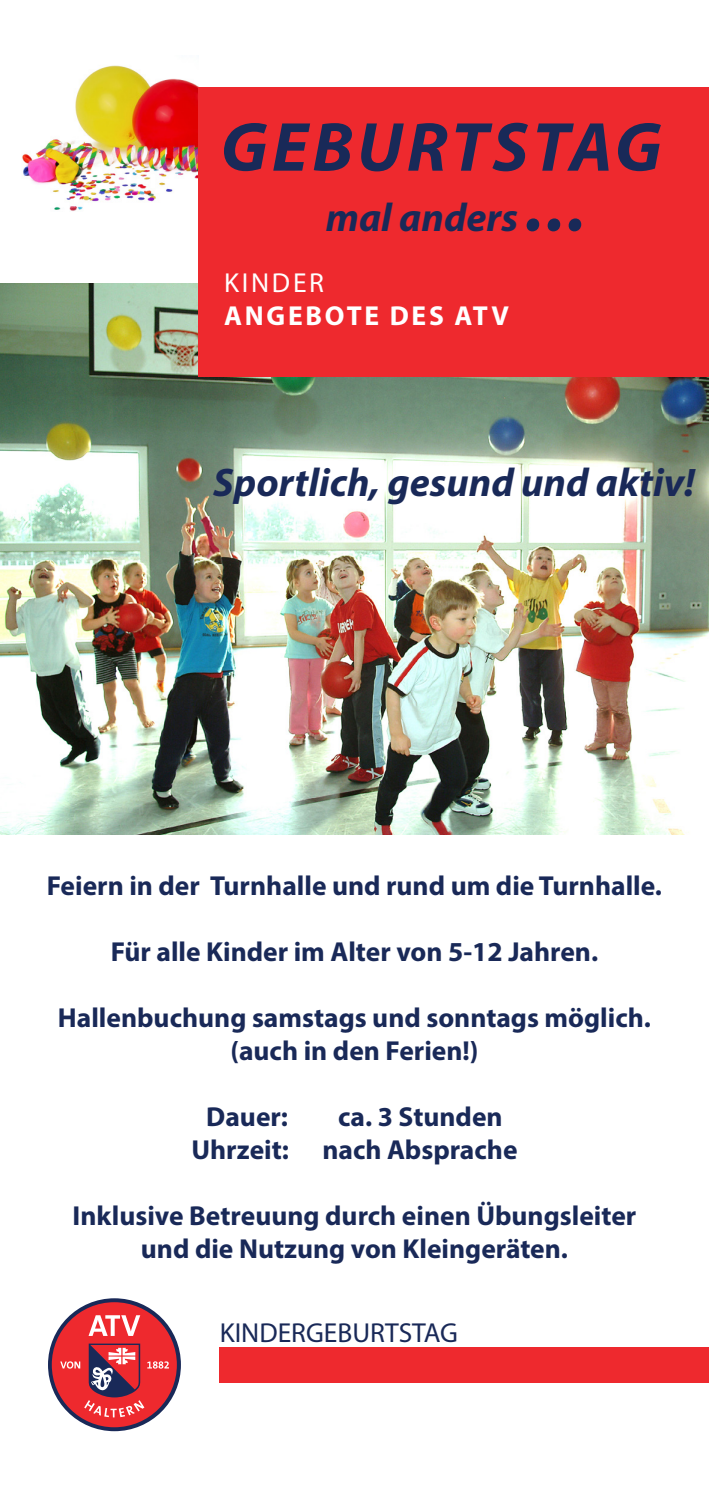
<style>
.page{position:relative;width:709px;height:1503px;background:#fff}
.page>*{position:absolute;margin:0;border:0;box-sizing:border-box;transform-origin:0 0}
.t1{font:italic 700 70px "Myriad Pro";letter-spacing:.06em;color:#192958}
.t2{font:italic 700 40px "Myriad Pro";color:#192958}
.t3{font:700 27.5px/33px "Myriad Pro";color:#192958;text-align:center}
.t4{font:700 27.5px/32.5px "Myriad Pro";letter-spacing:.1em;color:#fff}
.t5{font:27.5px "Myriad Pro";color:#192958}
.s1{font-size:70px}
.s2{font-weight:400}
</style>
<div class="page">
<img style="left:22px;top:65px;width:176px;height:146px">
<img style="left:0;top:283px;width:709px;height:551px">
<div style="left:198px;top:87px;width:511px;height:290px;background:#ee292e"></div>
<svg style="left:48px;top:1298px;width:133px;height:133px"></svg>
<div style="left:52px;top:1302px;width:125px;height:125px;background:#ee292e;border-radius:50%"></div>
<svg style="left:89px;top:1315px;width:51px;height:20px"></svg>
<svg style="left:60px;top:1343px;width:109px;height:74px"></svg>
<div style="left:220px;top:1346px;width:489px;height:36px;background:#ee292e"></div>
<p class="t1" style="left:221px;top:102px;width:442px">GEBURTSTAG</p>
<p class="t2" style="left:326px;top:191px;width:261px">mal anders <span class="s1">...</span></p>
<p class="t4" style="left:224px;top:266px;width:286px"><span class="s2">KINDER<br></span>ANGEBOTE DES ATV</p>
<p class="t2" style="left:213px;top:456px;width:483px">Sportlich, gesund und aktiv!</p>
<p class="t3" style="left:47px;top:868px;width:616px">Feiern in der Turnhalle und rund um die Turnhalle.</p>
<p class="t3" style="left:111px;top:934px;width:489px">Für alle Kinder im Alter von 5-12 Jahren.</p>
<p class="t3" style="left:58px;top:1000px;width:594px">Hallenbuchung samstags und sonntags möglich. (auch in den Ferien!)</p>
<p class="t3" style="left:206px;top:1099px;width:83px">Dauer:</p>
<p class="t3" style="left:338px;top:1099px;width:166px">ca. 3 Stunden</p>
<p class="t3" style="left:191px;top:1132px;width:327px">Uhrzeit: nach Absprache</p>
<p class="t3" style="left:73px;top:1198px;width:565px">Inklusive Betreuung durch einen Übungsleiter</p>
<p class="t3" style="left:141px;top:1231px;width:428px">und die Nutzung von Kleingeräten.</p>
<p class="t5" style="left:220px;top:1315px;width:240px">KINDERGEBURTSTAG</p>
</div>
